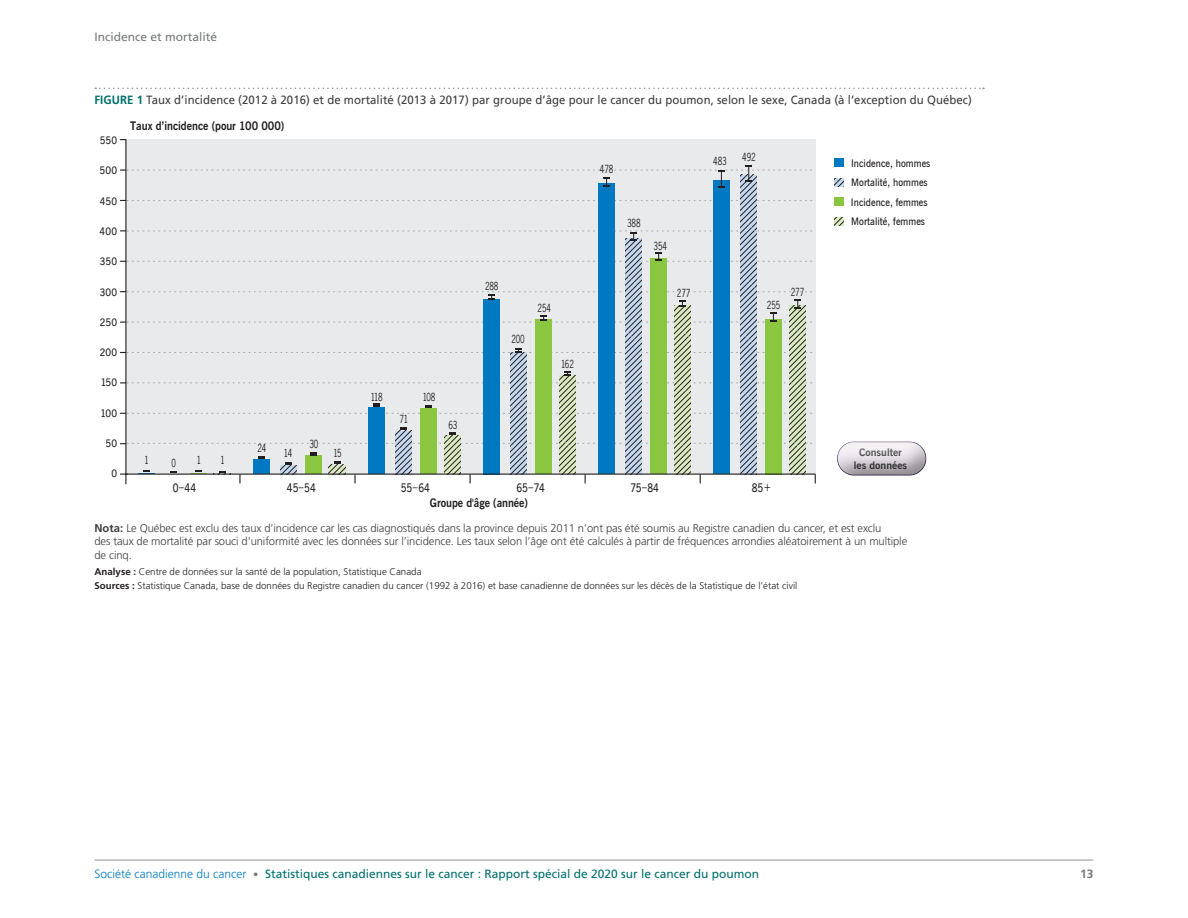
<style>
.page{position:relative;width:1188px;height:918px;background:#fff}
.page>*{position:absolute;margin:0;border:0;box-sizing:border-box;transform-origin:0 0}
.Figure_Numbering{font:12px "Frutiger LT Std";letter-spacing:.005em;color:#3e3e3f;scale:.95 1}
.t1{font:12px "Frutiger LT Std";color:#00716d}
.t2{font:700 12px "News Gothic BT";letter-spacing:-.005em;color:#231f20;scale:.9 1}
.t3{font:600 12px "News Gothic BT";letter-spacing:-.005em;color:#231f20;scale:.8 1}
.t4{font:12px "Frutiger LT Std";color:#76787b}
.t5{font:700 12px "Frutiger LT Std";color:#76787b}
.Text_beside_Figure{font:300 11.25px/13.5px "Frutiger LT Std";letter-spacing:-.01em;color:#3e3e3f}
.t6{font:600 10.5px/19.5px "News Gothic BT";letter-spacing:.005em;color:#231f20;text-align:justify;scale:.9 1}
.t7{font:10.5px "News Gothic Std";letter-spacing:-.005em;color:#231f20;scale:.75 1}
.t8{font:700 10.5px/12.6px "News Gothic BT";color:#3e3e3f;text-align:center}
.Figure_Footnote{font:300 9.75px "Frutiger LT Std";color:#231f20}
.s1{font-weight:700;color:#00716d}
.s2{font-weight:700}
.s3{font-weight:300;color:#0079c2}
.s4{font-weight:300;font-size:10.5px;color:#76787b}
</style>
<div class="page">
<hr style="left:94px;top:860px;width:1000px;height:1px;background:#939598">
<div style="left:126px;top:139px;width:689px;height:335px;background:#e9eaeb"></div>
<hr style="left:125px;top:140px;width:1px;height:344px;background:#231f20">
<svg style="left:120px;top:443px;width:696px;height:1px"></svg>
<svg style="left:120px;top:382px;width:696px;height:1px"></svg>
<svg style="left:120px;top:200px;width:696px;height:1px"></svg>
<div style="left:835px;top:159px;width:9px;height:8px;background:#0079c2"></div>
<div style="left:253px;top:460px;width:17px;height:14px;background:#0079c2"></div>
<div style="left:368px;top:407px;width:17px;height:67px;background:#0079c2"></div>
<div style="left:483px;top:299px;width:17px;height:175px;background:#0079c2"></div>
<div style="left:598px;top:183px;width:17px;height:291px;background:#0079c2"></div>
<div style="left:713px;top:180px;width:17px;height:294px;background:#0079c2"></div>
<div style="left:835px;top:198px;width:9px;height:8px;background:#8bc640"></div>
<div style="left:305px;top:456px;width:17px;height:18px;background:#8bc640"></div>
<div style="left:420px;top:408px;width:17px;height:66px;background:#8bc640"></div>
<div style="left:535px;top:320px;width:17px;height:154px;background:#8bc640"></div>
<div style="left:650px;top:259px;width:17px;height:215px;background:#8bc640"></div>
<div style="left:766px;top:319px;width:16px;height:155px;background:#8bc640"></div>
<hr style="left:125px;top:474px;width:690px;height:1px;background:#231f20">
<svg style="left:239px;top:475px;width:2px;height:8px"></svg>
<svg style="left:354px;top:475px;width:2px;height:8px"></svg>
<svg style="left:835px;top:178px;width:9px;height:9px"></svg>
<svg style="left:280px;top:466px;width:17px;height:8px"></svg>
<svg style="left:395px;top:431px;width:17px;height:43px"></svg>
<svg style="left:510px;top:353px;width:17px;height:121px;background:#9da9bb"></svg>
<svg style="left:625px;top:241px;width:17px;height:233px;background:#9daabb"></svg>
<svg style="left:740px;top:187px;width:17px;height:287px;background:#9daabb"></svg>
<svg style="left:835px;top:217px;width:9px;height:9px"></svg>
<svg style="left:329px;top:465px;width:17px;height:9px"></svg>
<svg style="left:444px;top:436px;width:17px;height:38px"></svg>
<svg style="left:559px;top:376px;width:17px;height:98px"></svg>
<svg style="left:674px;top:323px;width:17px;height:151px;background:#acb798"></svg>
<svg style="left:789px;top:323px;width:17px;height:151px;background:#acb798"></svg>
<svg style="left:214px;top:471px;width:16px;height:4px"></svg>
<svg style="left:334px;top:461px;width:6px;height:3px"></svg>
<svg style="left:190px;top:470px;width:17px;height:5px"></svg>
<svg style="left:310px;top:453px;width:7px;height:2px"></svg>
<svg style="left:286px;top:462px;width:6px;height:3px"></svg>
<svg style="left:138px;top:471px;width:17px;height:4px"></svg>
<svg style="left:258px;top:456px;width:7px;height:3px"></svg>
<svg style="left:120px;top:253px;width:696px;height:9px"></svg>
<svg style="left:120px;top:230px;width:696px;height:11px"></svg>
<svg style="left:120px;top:165px;width:696px;height:22px"></svg>
<svg style="left:564px;top:371px;width:7px;height:5px"></svg>
<svg style="left:120px;top:348px;width:696px;height:5px"></svg>
<svg style="left:120px;top:291px;width:696px;height:32px"></svg>
<svg style="left:449px;top:432px;width:7px;height:3px"></svg>
<svg style="left:400px;top:428px;width:7px;height:2px"></svg>
<svg style="left:120px;top:404px;width:696px;height:10px"></svg>
<svg style="left:95px;top:88px;width:889px;height:1px"></svg>
<div style="left:828px;top:433px;width:107px;height:52px;background:#231f20;opacity:.64"></div>
<p class="t4" style="left:94px;top:30px;width:124px">Incidence et mortalité</p>
<p class="Figure_Numbering" style="left:94px;top:93px;width:925px"><span class="s1">FIGURE 1</span> Taux d’incidence (2012 à 2016) et de mortalité (2013 à 2017) par groupe d’âge pour le cancer du poumon, selon le sexe, Canada (à l’exception du Québec)</p>
<p class="t6" style="left:100px;top:130px;width:21px">550</p>
<p class="t6" style="left:100px;top:161px;width:21px">500</p>
<p class="t6" style="left:100px;top:191px;width:21px">450</p>
<p class="t6" style="left:100px;top:221px;width:21px">400</p>
<p class="t6" style="left:100px;top:252px;width:21px">350</p>
<p class="t6" style="left:100px;top:282px;width:21px">300</p>
<p class="t6" style="left:100px;top:312px;width:21px">250</p>
<p class="t6" style="left:100px;top:343px;width:21px">200</p>
<p class="t6" style="left:101px;top:373px;width:20px">150</p>
<p class="t6" style="left:101px;top:403px;width:20px">100</p>
<p class="t6" style="left:106px;top:434px;width:14px">50</p>
<p class="t6" style="left:111px;top:464px;width:8px">0</p>
<p class="t2" style="left:130px;top:118px;width:173px">Taux d’incidence (pour 100 000)</p>
<p class="t7" style="left:600px;top:163px;width:20px">478</p>
<p class="t7" style="left:713px;top:154px;width:20px">483</p>
<p class="t7" style="left:742px;top:150px;width:20px">492</p>
<p class="t7" style="left:627px;top:216px;width:20px">388</p>
<p class="t7" style="left:654px;top:239px;width:20px">354</p>
<p class="t7" style="left:145px;top:453px;width:8px">1</p>
<p class="t7" style="left:197px;top:453px;width:8px">1</p>
<p class="t7" style="left:221px;top:453px;width:8px">1</p>
<p class="t7" style="left:172px;top:456px;width:8px">0</p>
<p class="t7" style="left:258px;top:442px;width:13px">24</p>
<p class="t7" style="left:309px;top:438px;width:13px">30</p>
<p class="t7" style="left:284px;top:447px;width:13px">14</p>
<p class="t7" style="left:333px;top:446px;width:13px">15</p>
<p class="t7" style="left:371px;top:390px;width:17px">118</p>
<p class="t7" style="left:423px;top:390px;width:18px">108</p>
<p class="t7" style="left:400px;top:413px;width:13px">71</p>
<p class="t7" style="left:448px;top:418px;width:14px">63</p>
<p class="t7" style="left:485px;top:279px;width:19px">288</p>
<p class="t7" style="left:511px;top:332px;width:19px">200</p>
<p class="t7" style="left:538px;top:301px;width:19px">254</p>
<p class="t7" style="left:561px;top:357px;width:19px">162</p>
<p class="t7" style="left:677px;top:287px;width:20px">277</p>
<p class="t7" style="left:767px;top:299px;width:20px">255</p>
<p class="t3" style="left:173px;top:480px;width:31px">0–44</p>
<p class="t3" style="left:287px;top:480px;width:38px">45–54</p>
<p class="t3" style="left:401px;top:480px;width:38px">55–64</p>
<p class="t3" style="left:517px;top:480px;width:37px">65–74</p>
<p class="t3" style="left:630px;top:480px;width:37px">75–84</p>
<p class="t3" style="left:752px;top:480px;width:26px">85+</p>
<p class="t2" style="left:430px;top:496px;width:111px">Groupe d'âge (année)</p>
<p class="t7" style="left:791px;top:285px;width:20px">277</p>
<p class="t6" style="left:851px;top:153px;width:90px">Incidence, hommes</p>
<p class="t6" style="left:851px;top:173px;width:87px">Mortalité, hommes Incidence, femmes Mortalité, femmes</p>
<p class="t8" style="left:854px;top:446px;width:55px">Consulter les données</p>
<p class="Text_beside_Figure" style="left:94px;top:521px;width:814px"><span class="s2">Nota:</span> Le Québec est exclu des taux d’incidence car les cas diagnostiqués dans la province depuis 2011 n’ont pas été soumis au Registre canadien du cancer, et est exclu<br>des taux de mortalité par souci d’uniformité avec les données sur l’incidence. Les taux selon l’âge ont été calculés à partir de fréquences arrondies aléatoirement à un multiple de cinq.</p>
<p class="Figure_Footnote" style="left:94px;top:566px;width:329px"><span class="s2">Analyse :</span> Centre de données sur la santé de la population, Statistique Canada</p>
<p class="Figure_Footnote" style="left:94px;top:580px;width:704px"><span class="s2">Sources :</span> Statistique Canada, base de données du Registre canadien du cancer (1992 à 2016) et base canadienne de données sur les décès de la Statistique de l’état civil</p>
<p class="t1" style="left:94px;top:867px;width:666px"><span class="s3">Société canadienne du cancer</span> <span class="s4">•</span> Statistiques canadiennes sur le cancer : Rapport spécial de 2020 sur le cancer du poumon</p>
<p class="t5" style="left:1080px;top:866px;width:15px">13</p>
</div>
